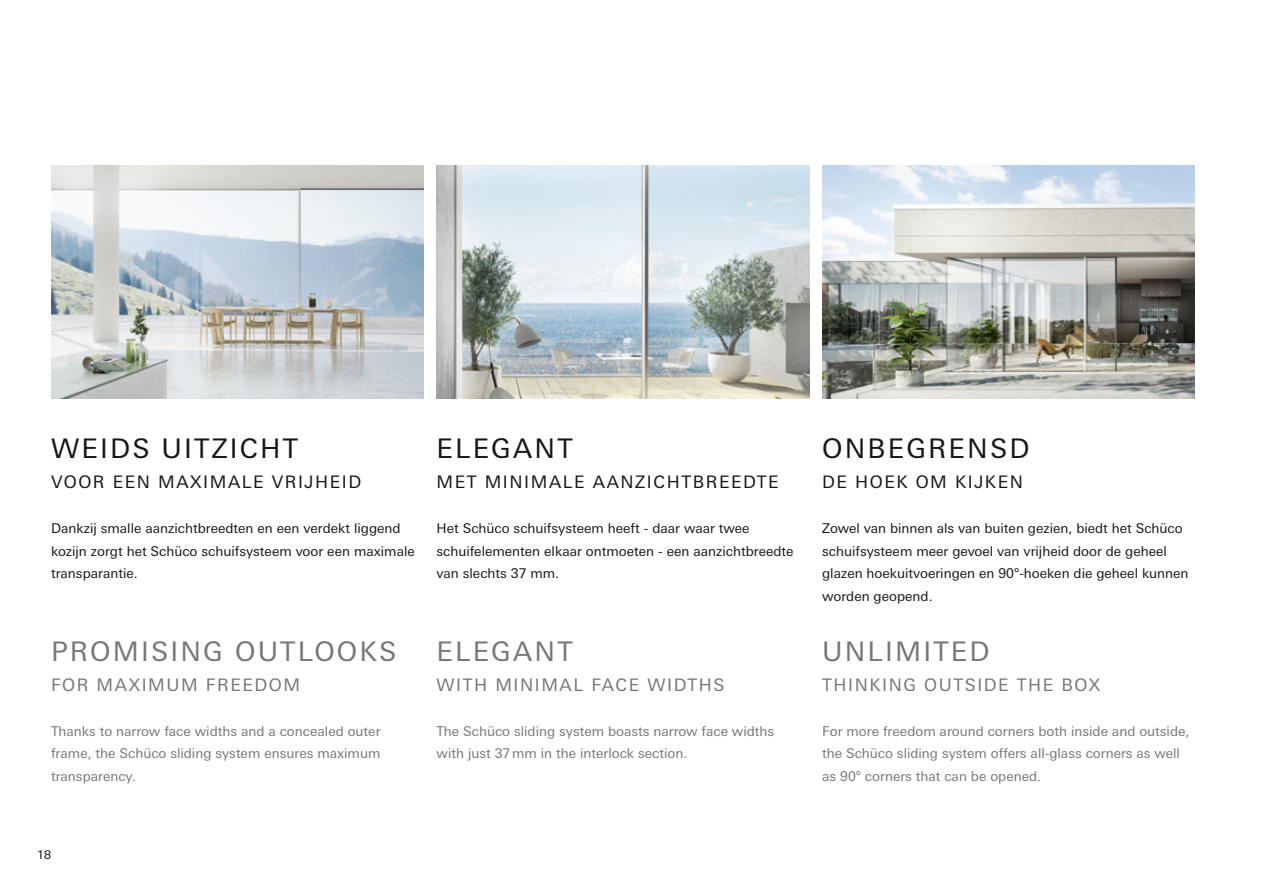
<style>
.page{position:relative;width:1263px;height:893px;background:#fff}
.page>*{position:absolute;margin:0;border:0;box-sizing:border-box;transform-origin:0 0}
.t1{font:27px "Univers For Schueco 430 Reg";letter-spacing:.08em;color:#767779}
.t2{font:27px "Univers For Schueco 430 Reg";letter-spacing:.08em;color:#181715}
.t3{font:17.25px "Univers For Schueco 430 Reg";letter-spacing:.09em;color:#181715}
.t4{font:17.25px "Univers For Schueco 430 Reg";letter-spacing:.09em;color:#767779}
.t5{font:13.5px/22.5px "Univers For Schueco 430 Reg";color:#181715}
.t6{font:13.5px/22.5px "Univers For Schueco 430 Reg";color:#767779}
.t7{font:12px "Univers For Schueco 430 Reg";color:#181715}
</style>
<div class="page">
<img style="left:51px;top:166px;width:373px;height:232px">
<img style="left:437px;top:166px;width:372px;height:232px">
<img style="left:822px;top:166px;width:373px;height:232px">
<h1 class="t2" style="left:51px;top:433px;width:249px">WEIDS UITZICHT</h1>
<p class="t3" style="left:51px;top:472px;width:312px">VOOR EEN MAXIMALE VRIJHEID</p>
<p class="t5" style="left:51px;top:517px;width:365px">Dankzij smalle aanzichtbreedten en een verdekt liggend kozijn zorgt het Schüco schuifsysteem voor een maximale transparantie.</p>
<h1 class="t2" style="left:437px;top:433px;width:138px">ELEGANT</h1>
<p class="t3" style="left:437px;top:472px;width:344px">MET MINIMALE AANZICHTBREEDTE</p>
<p class="t5" style="left:437px;top:517px;width:359px">Het Schüco schuifsysteem heeft - daar waar twee schuifelementen elkaar ontmoeten - een aanzichtbreedte van slechts 37 mm.</p>
<h1 class="t1" style="left:51px;top:635px;width:347px">PROMISING OUTLOOKS</h1>
<p class="t4" style="left:51px;top:675px;width:251px">FOR MAXIMUM FREEDOM</p>
<p class="t6" style="left:51px;top:720px;width:331px;text-align:justify">Thanks to narrow face widths and a concealed outer frame, the Schüco sliding system ensures maximum transparency.</p>
<h1 class="t1" style="left:437px;top:635px;width:138px">ELEGANT</h1>
<p class="t4" style="left:437px;top:675px;width:289px">WITH MINIMAL FACE WIDTHS</p>
<p class="t6" style="left:437px;top:720px;width:339px">The Schüco sliding system boasts narrow face widths with just 37mm in the interlock section.</p>
<p class="t7" style="left:37px;top:848px;width:15px">18</p>
<h1 class="t2" style="left:822px;top:433px;width:209px">ONBEGRENSD</h1>
<p class="t3" style="left:822px;top:472px;width:202px">DE HOEK OM KIJKEN</p>
<p class="t5" style="left:822px;top:517px;width:368px">Zowel van binnen als van buiten gezien, biedt het Schüco schuifsysteem meer gevoel van vrijheid door de geheel glazen hoekuitvoeringen en 90°-hoeken die geheel kunnen worden geopend.</p>
<h1 class="t1" style="left:822px;top:635px;width:169px">UNLIMITED</h1>
<p class="t4" style="left:822px;top:675px;width:280px">THINKING OUTSIDE THE BOX</p>
<p class="t6" style="left:822px;top:720px;width:369px">For more freedom around corners both inside and outside, the Schüco sliding system offers all-glass corners as well as 90° corners that can be opened.</p>
</div>
